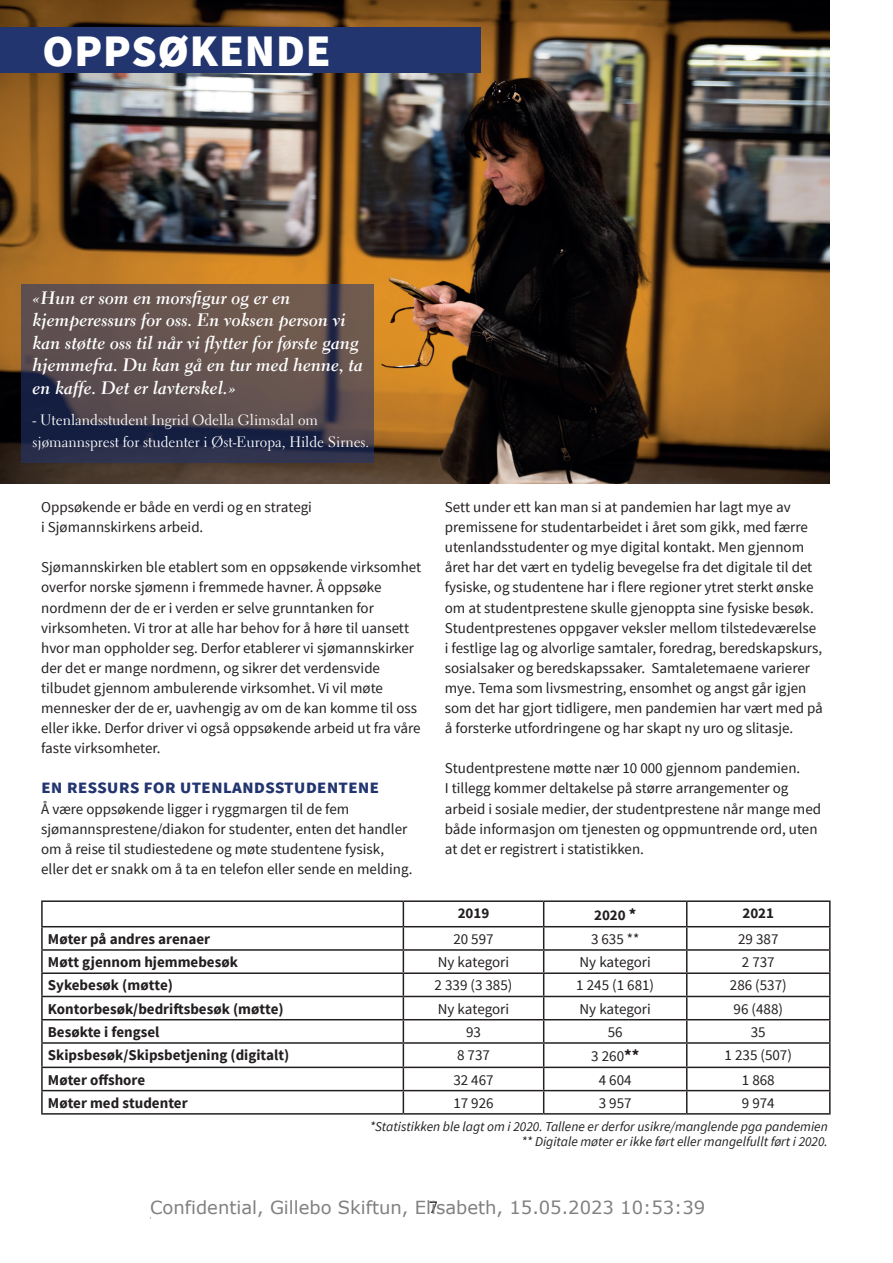
<style>
.page{position:relative;width:893px;height:1263px;background:#fff}
.page>*{position:absolute;margin:0;border:0;box-sizing:border-box;transform-origin:0 0}
.t1{font:900 45px "Source Sans Pro";letter-spacing:.02em;color:#fff}
.t2{font:700 19.5px "Source Sans Pro";color:#22356f}
.t3{font:18px/22.5px "Electra LT Std Bold Cursive";color:#fff}
.t4{font:18px "Verdana";color:#808080}
.t5{font:18px "Source Serif Pro";color:#231f20}
.t6{font:15px/20.1px "Source Sans Pro";color:#231f20}
.t7{font:700 15px "Source Sans Pro";color:#231f20}
.t8{font:15px/22.5px "Electra LT Std";color:#fff}
.t9{font:italic 13.5px/15px "Source Sans Pro";color:#231f20;text-align:right}
.s1{font-size:16.5px}
.s2{font-weight:700;font-size:16.5px}
</style>
<div class="page">
<hr style="left:41px;top:900px;width:362px;height:2px;background:#231f20">
<hr style="left:41px;top:902px;width:2px;height:24px;background:#231f20">
<hr style="left:403px;top:900px;width:141px;height:2px;background:#231f20">
<hr style="left:544px;top:900px;width:143px;height:2px;background:#231f20">
<hr style="left:687px;top:900px;width:144px;height:2px;background:#231f20">
<hr style="left:829px;top:902px;width:2px;height:24px;background:#231f20">
<hr style="left:41px;top:926px;width:362px;height:1px;background:#231f20">
<hr style="left:41px;top:927px;width:2px;height:22px;background:#231f20">
<hr style="left:403px;top:926px;width:141px;height:1px;background:#231f20">
<hr style="left:544px;top:926px;width:143px;height:1px;background:#231f20">
<hr style="left:687px;top:926px;width:144px;height:1px;background:#231f20">
<hr style="left:829px;top:927px;width:2px;height:22px;background:#231f20">
<hr style="left:41px;top:949px;width:362px;height:2px;background:#231f20">
<hr style="left:41px;top:951px;width:2px;height:21px;background:#231f20">
<hr style="left:403px;top:949px;width:141px;height:2px;background:#231f20">
<hr style="left:544px;top:949px;width:143px;height:2px;background:#231f20">
<hr style="left:687px;top:949px;width:144px;height:2px;background:#231f20">
<hr style="left:829px;top:951px;width:2px;height:21px;background:#231f20">
<hr style="left:41px;top:972px;width:362px;height:2px;background:#231f20">
<hr style="left:41px;top:974px;width:2px;height:22px;background:#231f20">
<hr style="left:403px;top:972px;width:141px;height:2px;background:#231f20">
<hr style="left:544px;top:972px;width:143px;height:2px;background:#231f20">
<hr style="left:687px;top:972px;width:144px;height:2px;background:#231f20">
<hr style="left:829px;top:974px;width:2px;height:22px;background:#231f20">
<hr style="left:41px;top:996px;width:362px;height:1px;background:#231f20">
<hr style="left:41px;top:997px;width:2px;height:22px;background:#231f20">
<hr style="left:403px;top:996px;width:141px;height:1px;background:#231f20">
<hr style="left:544px;top:996px;width:143px;height:1px;background:#231f20">
<hr style="left:687px;top:996px;width:144px;height:1px;background:#231f20">
<hr style="left:829px;top:997px;width:2px;height:22px;background:#231f20">
<hr style="left:41px;top:1019px;width:362px;height:1px;background:#231f20">
<hr style="left:41px;top:1020px;width:2px;height:22px;background:#231f20">
<hr style="left:403px;top:1019px;width:141px;height:1px;background:#231f20">
<hr style="left:544px;top:1019px;width:143px;height:1px;background:#231f20">
<hr style="left:687px;top:1019px;width:144px;height:1px;background:#231f20">
<hr style="left:829px;top:1020px;width:2px;height:22px;background:#231f20">
<hr style="left:41px;top:1042px;width:362px;height:2px;background:#231f20">
<hr style="left:41px;top:1044px;width:2px;height:22px;background:#231f20">
<hr style="left:403px;top:1042px;width:141px;height:2px;background:#231f20">
<hr style="left:544px;top:1042px;width:143px;height:2px;background:#231f20">
<hr style="left:687px;top:1042px;width:144px;height:2px;background:#231f20">
<hr style="left:829px;top:1044px;width:2px;height:22px;background:#231f20">
<hr style="left:41px;top:1066px;width:362px;height:2px;background:#231f20">
<hr style="left:41px;top:1068px;width:2px;height:22px;background:#231f20">
<hr style="left:403px;top:1066px;width:141px;height:2px;background:#231f20">
<hr style="left:544px;top:1066px;width:143px;height:2px;background:#231f20">
<hr style="left:687px;top:1066px;width:144px;height:2px;background:#231f20">
<hr style="left:829px;top:1068px;width:2px;height:22px;background:#231f20">
<hr style="left:41px;top:1090px;width:362px;height:1px;background:#231f20">
<hr style="left:41px;top:1091px;width:2px;height:22px;background:#231f20">
<hr style="left:403px;top:1090px;width:141px;height:1px;background:#231f20">
<svg style="left:403px;top:902px;width:1px;height:211px"></svg>
<hr style="left:544px;top:1090px;width:143px;height:1px;background:#231f20">
<svg style="left:543px;top:902px;width:1px;height:211px"></svg>
<hr style="left:687px;top:1090px;width:144px;height:1px;background:#231f20">
<svg style="left:686px;top:902px;width:1px;height:211px"></svg>
<hr style="left:829px;top:1091px;width:2px;height:22px;background:#231f20">
<hr style="left:41px;top:1113px;width:362px;height:1px;background:#231f20">
<hr style="left:403px;top:1113px;width:141px;height:1px;background:#231f20">
<hr style="left:544px;top:1113px;width:143px;height:1px;background:#231f20">
<hr style="left:687px;top:1113px;width:144px;height:1px;background:#231f20">
<img style="left:0;top:0;width:829px;height:484px">
<div style="left:0;top:28px;width:480px;height:45px;background:#22356f"></div>
<svg style="left:21px;top:284px;width:353px;height:179px;background:#52474c"></svg>
<h1 class="t1" style="left:43px;top:22px;width:290px">OPPSØKENDE</h1>
<p class="t3" style="left:33px;top:286px;width:332px">«Hun er som en morsfigur og er en kjemperessurs for oss. En voksen person vi kan støtte oss til når vi flytter for første gang hjemmefra. Du kan gå en tur med henne, ta en kaffe. Det er lavterskel.»</p>
<p class="t8" style="left:33px;top:408px;width:338px">- Utenlandsstudent Ingrid Odella Glimsdal om sjømannsprest for studenter i Øst-Europa, Hilde Sirnes.</p>
<p class="t6" style="left:41px;top:497px;width:272px">Oppsøkende er både en verdi og en strategi i Sjømannskirkens arbeid.</p>
<p class="t6" style="left:41px;top:557px;width:382px">Sjømannskirken ble etablert som en oppsøkende virksomhet overfor norske sjømenn i fremmede havner. Å oppsøke nordmenn der de er i verden er selve grunntanken for virksomheten. Vi tror at alle har behov for å høre til uansett hvor man oppholder seg. Derfor etablerer vi sjømannskirker der det er mange nordmenn, og sikrer det verdensvide tilbudet gjennom ambulerende virksomhet. Vi vil møte mennesker der de er, uavhengig av om de kan komme til oss eller ikke. Derfor driver vi også oppsøkende arbeid ut fra våre faste virksomheter.</p>
<h2 class="t2" style="left:41px;top:774px;width:340px">en ressurs for utenlandsstudentene</h2>
<p class="t6" style="left:41px;top:799px;width:373px">Å være oppsøkende ligger i ryggmargen til de fem sjømannsprestene/diakon for studenter, enten det handler om å reise til studiestedene og møte studentene fysisk, eller det er snakk om å ta en telefon eller sende en melding.</p>
<p class="t6" style="left:445px;top:497px;width:380px">Sett under ett kan man si at pandemien har lagt mye av premissene for studentarbeidet i året som gikk, med færre utenlandsstudenter og mye digital kontakt. Men gjennom året har det vært en tydelig bevegelse fra det digitale til det fysiske, og studentene har i flere regioner ytret sterkt ønske om at studentprestene skulle gjenoppta sine fysiske besøk.<br>Studentprestenes oppgaver veksler mellom tilstedeværelse i festlige lag og alvorlige samtaler, foredrag, beredskapskurs, sosialsaker og beredskapssaker. Samtaletemaene varierer mye. Tema som livsmestring, ensomhet og angst går igjen som det har gjort tidligere, men pandemien har vært med på å forsterke utfordringene og har skapt ny uro og slitasje.</p>
<p class="t6" style="left:445px;top:758px;width:378px">Studentprestene møtte nær 10 000 gjennom pandemien.<br>I tillegg kommer deltakelse på større arrangementer og arbeid i sosiale medier, der studentprestene når mange med både informasjon om tjenesten og oppmuntrende ord, uten at det er registrert i statistikken.</p>
<p class="t7" style="left:458px;top:904px;width:33px">2019</p>
<p class="t7" style="left:594px;top:905px;width:44px">2020 <span class="s1">*</span></p>
<p class="t7" style="left:742px;top:904px;width:33px">2021</p>
<p class="t7" style="left:48px;top:929px;width:164px">Møter på andres arenaer</p>
<p class="t6" style="left:453px;top:929px;width:42px">20 597</p>
<p class="t6" style="left:591px;top:929px;width:50px">3 635 **</p>
<p class="t6" style="left:738px;top:929px;width:42px">29 387</p>
<p class="t7" style="left:48px;top:952px;width:192px">Møtt gjennom hjemmebesøk</p>
<p class="t6" style="left:438px;top:952px;width:73px">Ny kategori</p>
<p class="t6" style="left:580px;top:952px;width:73px">Ny kategori</p>
<p class="t6" style="left:742px;top:952px;width:34px">2 737</p>
<p class="t7" style="left:48px;top:976px;width:127px">Sykebesøk (møtte)</p>
<p class="t6" style="left:435px;top:976px;width:79px">2 339 (3 385)</p>
<p class="t6" style="left:576px;top:976px;width:79px">1 245 (1 681)</p>
<p class="t6" style="left:730px;top:976px;width:58px">286 (537)</p>
<p class="t7" style="left:48px;top:999px;width:237px">Kontorbesøk/bedriftsbesøk (møtte)</p>
<p class="t6" style="left:438px;top:999px;width:73px">Ny kategori</p>
<p class="t6" style="left:580px;top:999px;width:73px">Ny kategori</p>
<p class="t6" style="left:734px;top:999px;width:51px">96 (488)</p>
<p class="t7" style="left:48px;top:1022px;width:113px">Besøkte i fengsel</p>
<p class="t6" style="left:466px;top:1022px;width:16px">93</p>
<p class="t6" style="left:608px;top:1022px;width:16px">56</p>
<p class="t6" style="left:751px;top:1022px;width:16px">35</p>
<p class="t7" style="left:48px;top:1045px;width:243px">Skipsbesøk/Skipsbetjening (digitalt)</p>
<p class="t6" style="left:457px;top:1045px;width:34px">8 737</p>
<p class="t6" style="left:591px;top:1046px;width:49px">3 260<span class="s2">**</span></p>
<p class="t6" style="left:725px;top:1045px;width:69px">1 235 (507)</p>
<p class="t7" style="left:48px;top:1070px;width:99px">Møter offshore</p>
<p class="t6" style="left:453px;top:1070px;width:42px">32 467</p>
<p class="t6" style="left:599px;top:1070px;width:34px">4 604</p>
<p class="t6" style="left:742px;top:1070px;width:34px">1 868</p>
<p class="t7" style="left:48px;top:1093px;width:141px">Møter med studenter</p>
<p class="t6" style="left:453px;top:1093px;width:42px">17 926</p>
<p class="t6" style="left:599px;top:1093px;width:34px">3 957</p>
<p class="t6" style="left:742px;top:1093px;width:34px">9 974</p>
<p class="t9" style="left:370px;top:1119px;width:460px">*Statistikken ble lagt om i 2020. Tallene er derfor usikre/manglende pga pandemien ** Digitale møter er ikke ført eller mangelfullt ført i 2020.</p>
<p class="t4" style="left:150px;top:1196px;width:557px">Confidential, Gillebo Skiftun, Elisabeth, 15.05.2023 10:53:39</p>
<p class="t5" style="left:429px;top:1197px;width:10px">7</p>
</div>
